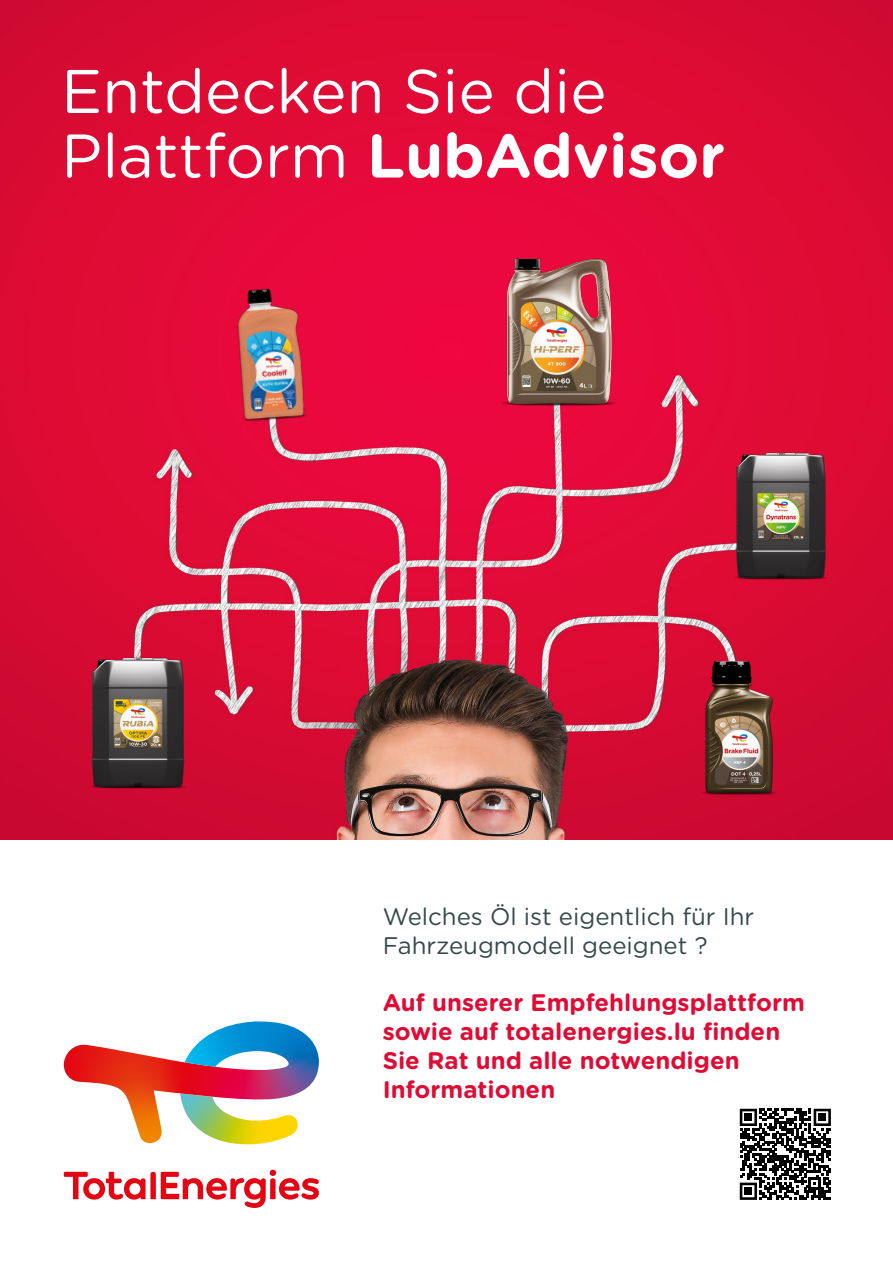
<style>
.page{position:relative;width:893px;height:1263px;background:#fff}
.page>*{position:absolute;margin:0;border:0;box-sizing:border-box;transform-origin:0 0}
.t1{font:700 61.5px "Gotham Rounded";color:#fff}
.t2{font:61.5px "Gotham Rnd";color:#fff}
.t3{font:700 24px/28.8px "Gotham Rounded";color:#df0c35}
.t4{font:24px/28.8px "Gotham Rnd";color:#35494c}
.s1{font-family:"Gotham Rnd";font-weight:400}
</style>
<div class="page">
<img style="left:0;top:0;width:893px;height:840px">
<svg style="left:64px;top:1170px;width:255px;height:38px"></svg>
<svg style="left:64px;top:1021px;width:255px;height:124px"></svg>
<img style="left:655px;top:644px;width:139px;height:161px">
<img style="left:467px;top:202px;width:182px;height:257px">
<img style="left:189px;top:243px;width:164px;height:222px">
<img style="left:714px;top:421px;width:134px;height:188px">
<img style="left:69px;top:625px;width:138px;height:195px">
<svg style="left:740px;top:1109px;width:91px;height:91px"></svg>
<div style="left:745px;top:1114px;width:7px;height:7px;background:#000"></div>
<div style="left:819px;top:1114px;width:7px;height:7px;background:#000"></div>
<div style="left:745px;top:1187px;width:7px;height:8px;background:#000"></div>
<h1 class="t2" style="left:61px;top:49px;width:547px">Entdecken Sie die</h1>
<h1 class="t1" style="left:61px;top:111px;width:665px"><span class="s1">Plattform</span> LubAdvisor</h1>
<p class="t4" style="left:383px;top:901px;width:373px">Welches Öl ist eigentlich für Ihr<br>Fahrzeugmodell geeignet ?</p>
<p class="t3" style="left:383px;top:987px;width:424px">Auf unserer Empfehlungsplattform sowie auf totalenergies.lu finden<br>Sie Rat und alle notwendigen<br>Informationen</p>
</div>
